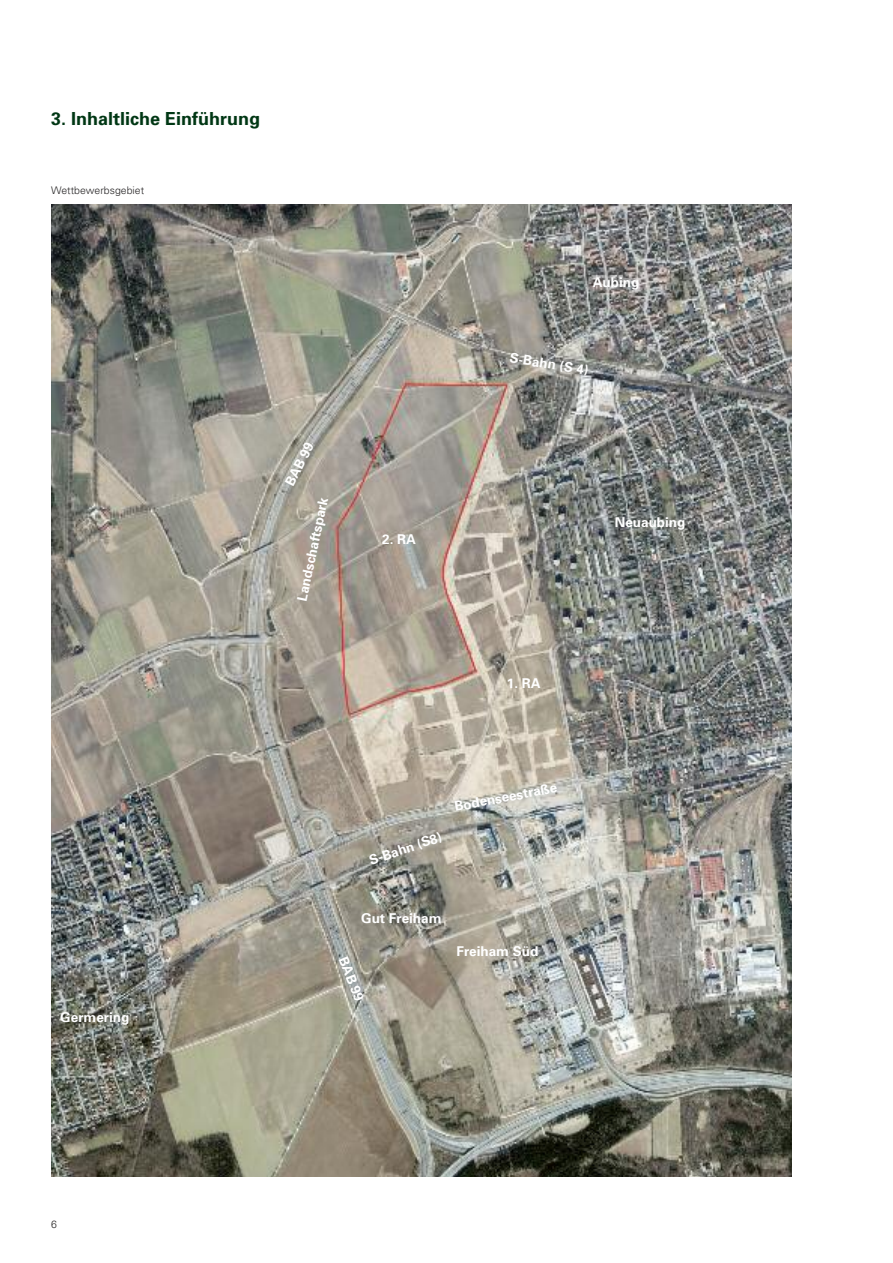
<style>
.page{position:relative;width:893px;height:1263px;background:#fff}
.page>*{position:absolute;margin:0;border:0;box-sizing:border-box;transform-origin:0 0}
.t1{font:700 18px "Univers";color:#003714}
.t2{font:700 13.5px "Univers";color:#fff}
.t3{font:300 10.5px "Univers";color:#272526}
</style>
<div class="page">
<img style="left:52px;top:204px;width:740px;height:973px">
<h1 class="t1" style="left:51px;top:112px;width:211px">3. Inhaltliche Einführung</h1>
<p class="t3" style="left:51px;top:186px;width:95px">Wettbewerbsgebiet</p>
<p class="t2" style="left:284px;top:482px;width:48px;rotate:-63deg">BAB 99</p>
<p class="t2" style="left:297px;top:600px;width:107px;rotate:-78deg">Landschaftspark</p>
<p class="t2" style="left:382px;top:534px;width:35px">2. RA</p>
<p class="t2" style="left:593px;top:277px;width:48px">Aubing</p>
<p class="t2" style="left:511px;top:353px;width:81px;rotate:9deg">S-Bahn (S 4)</p>
<p class="t2" style="left:615px;top:518px;width:72px">Neuaubing</p>
<p class="t2" style="left:507px;top:678px;width:35px">1. RA</p>
<p class="t2" style="left:60px;top:1013px;width:71px">Germering</p>
<p class="t2" style="left:368px;top:856px;width:77px;rotate:-19deg">S-Bahn (S8)</p>
<p class="t2" style="left:454px;top:802px;width:106px;rotate:-11deg">Bodenseestraße</p>
<p class="t2" style="left:361px;top:914px;width:82px">Gut Freiham</p>
<p class="t2" style="left:347px;top:955px;width:48px;rotate:68deg">BAB 99</p>
<p class="t2" style="left:456px;top:947px;width:83px">Freiham Süd</p>
<p class="t3" style="left:51px;top:1220px;width:7px">6</p>
</div>
